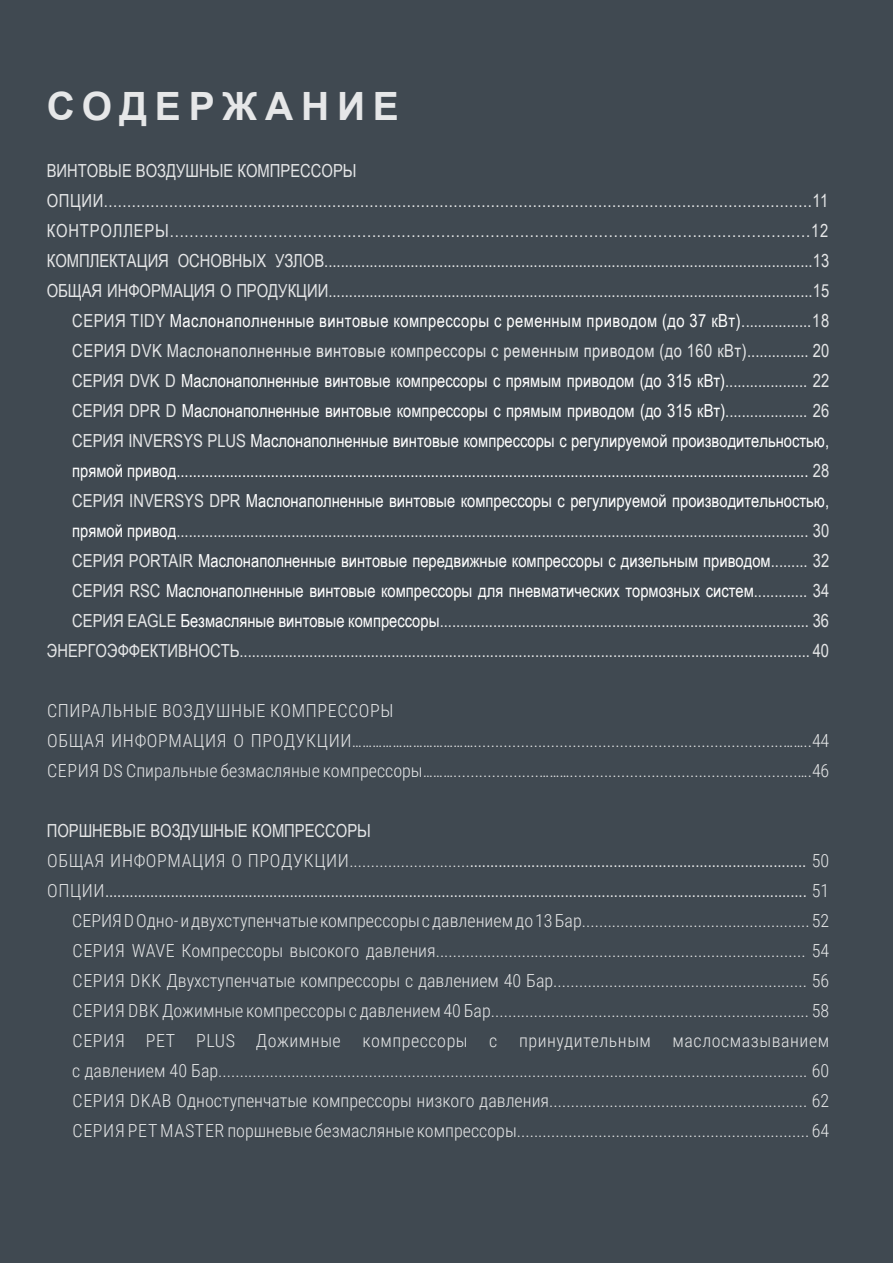
<style>
.page{position:relative;width:893px;height:1263px;background:#404951}
.page>*{position:absolute;margin:0;border:0;box-sizing:border-box;transform-origin:0 0}
.t1{font:700 39px "Arial";letter-spacing:.2em;color:#e6e7e8}
.t2{font:18px/30px "Arial Narrow";color:#e6e7e8}
.t3{font:300 18px/30px "Roboto Condensed";letter-spacing:.02em;color:#e6e7e8}
.t4{font:18px "Arial Narrow";color:#fff}
.t5{font:18px "Arial Narrow";letter-spacing:.045em;color:#e6e7e8}
.t6{font:18px "Arial Narrow";letter-spacing:.025em;color:#fff}
.t7{font:18px "Arial Narrow";letter-spacing:.025em;color:#e6e7e8}
.s1{color:#e6e7e8}
.s2{color:#fff}
.s3{font-family:"Roboto Condensed";font-weight:300}
</style>
<div class="page">
<h1 class="t1" style="left:47px;top:81px;width:354px">СОДЕРЖАНИЕ</h1>
<p class="t2" style="left:47px;top:155px;width:311px">ВИНТОВЫЕ ВОЗДУШНЫЕ КОМПРЕССОРЫ</p>
<p class="t2" style="left:47px;top:185px;width:783px">ОПЦИИ........................................................................................................................................................11</p>
<p class="t5" style="left:47px;top:218px;width:783px">КОНТРОЛЛЕРЫ..................................................................................................................................12</p>
<p class="t2" style="left:47px;top:245px;width:784px">КОМПЛЕКТАЦИЯ ОСНОВНЫХ УЗЛОВ.......................................................................................................................13</p>
<p class="t2" style="left:47px;top:275px;width:784px">ОБЩАЯ ИНФОРМАЦИЯ О ПРОДУКЦИИ......................................................................................................................15</p>
<p class="t6" style="left:72px;top:308px;width:758px"><span class="s1">СЕРИЯ TIDY</span> Маслонаполненные винтовые компрессоры с ременным приводом (до 37 кВт)<span class="s1">.................18</span></p>
<p class="t7" style="left:72px;top:338px;width:758px">СЕРИЯ DVK Маслонаполненные винтовые компрессоры с ременным приводом (до 160 кВт)............... 20</p>
<p class="t4" style="left:72px;top:368px;width:758px"><span class="s1">СЕРИЯ DVK D</span> Маслонаполненные винтовые компрессоры с прямым приводом (до 315 кВт)<span class="s1">.................... 22</span></p>
<p class="t4" style="left:72px;top:398px;width:758px"><span class="s1">СЕРИЯ DPR D</span> Маслонаполненные винтовые компрессоры с прямым приводом (до 315 кВт)<span class="s1">.................... 26</span></p>
<p class="t4" style="left:72px;top:428px;width:758px"><span class="s1">СЕРИЯ INVERSYS PLUS</span> Маслонаполненные винтовые компрессоры с регулируемой производительностью,</p>
<p class="t4" style="left:72px;top:458px;width:758px">прямой привод.......................................................................................................................................................... <span class="s1">28</span></p>
<p class="t4" style="left:72px;top:488px;width:758px"><span class="s1">СЕРИЯ INVERSYS DPR</span> Маслонаполненные винтовые компрессоры с регулируемой производительностью,</p>
<p class="t2" style="left:72px;top:515px;width:758px"><span class="s2">прямой привод</span>.......................................................................................................................................................... 30</p>
<p class="t4" style="left:72px;top:548px;width:758px"><span class="s1">СЕРИЯ PORTAIR</span> Маслонаполненные винтовые передвижные компрессоры с дизельным приводом<span class="s1">......... 32</span></p>
<p class="t4" style="left:72px;top:578px;width:758px"><span class="s1">СЕРИЯ RSC</span> Маслонаполненные винтовые компрессоры для пневматических тормозных систем<span class="s1">............. 34</span></p>
<p class="t2" style="left:72px;top:605px;width:758px">СЕРИЯ EAGLE <span class="s2">Безмасляные винтовые компрессоры</span>.......................................................................................... 36</p>
<p class="t2" style="left:47px;top:635px;width:784px">ЭНЕРГОЭФФЕКТИВНОСТЬ........................................................................................................................................... 40</p>
<p class="t3" style="left:47px;top:695px;width:784px">СПИРАЛЬНЫЕ ВОЗДУШНЫЕ КОМПРЕССОРЫ<br>ОБЩАЯ ИНФОРМАЦИЯ О ПРОДУКЦИИ………………………………........................................................................……..44<br>СЕРИЯ DS Спиральные безмасляные компрессоры………....................……….....................................................….46</p>
<p class="t2" style="left:47px;top:815px;width:784px">ПОРШНЕВЫЕ ВОЗДУШНЫЕ КОМПРЕССОРЫ<br><span class="s3">ОБЩАЯ ИНФОРМАЦИЯ О ПРОДУКЦИИ............................</span>.................................................................................. <span class="s3">50<br>ОПЦИИ</span>........................................................................................................................................................................... <span class="s3">51</span></p>
<p class="t3" style="left:72px;top:905px;width:758px;text-align:justify">СЕРИЯ D Одно- и двухступенчатые компрессоры с давлением до 13 Бар..................................................... 52<br>СЕРИЯ WAVE Компрессоры высокого давления...................................................................................... 54<br>СЕРИЯ DKK Двухступенчатые компрессоры с давлением 40 Бар........................................................... 56<br>СЕРИЯ DBK Дожимные компрессоры с давлением 40 Бар.......................................................................... 58<br>СЕРИЯ PET PLUS Дожимные компрессоры с принудительным маслосмазыванием с давлением 40 Бар......................................................................................................................................... 60<br>СЕРИЯ DKAB Одноступенчатые компрессоры низкого давления............................................................ 62<br>СЕРИЯ PET MASTER поршневые безмасляные компрессоры.................................................................... 64</p>
</div>
